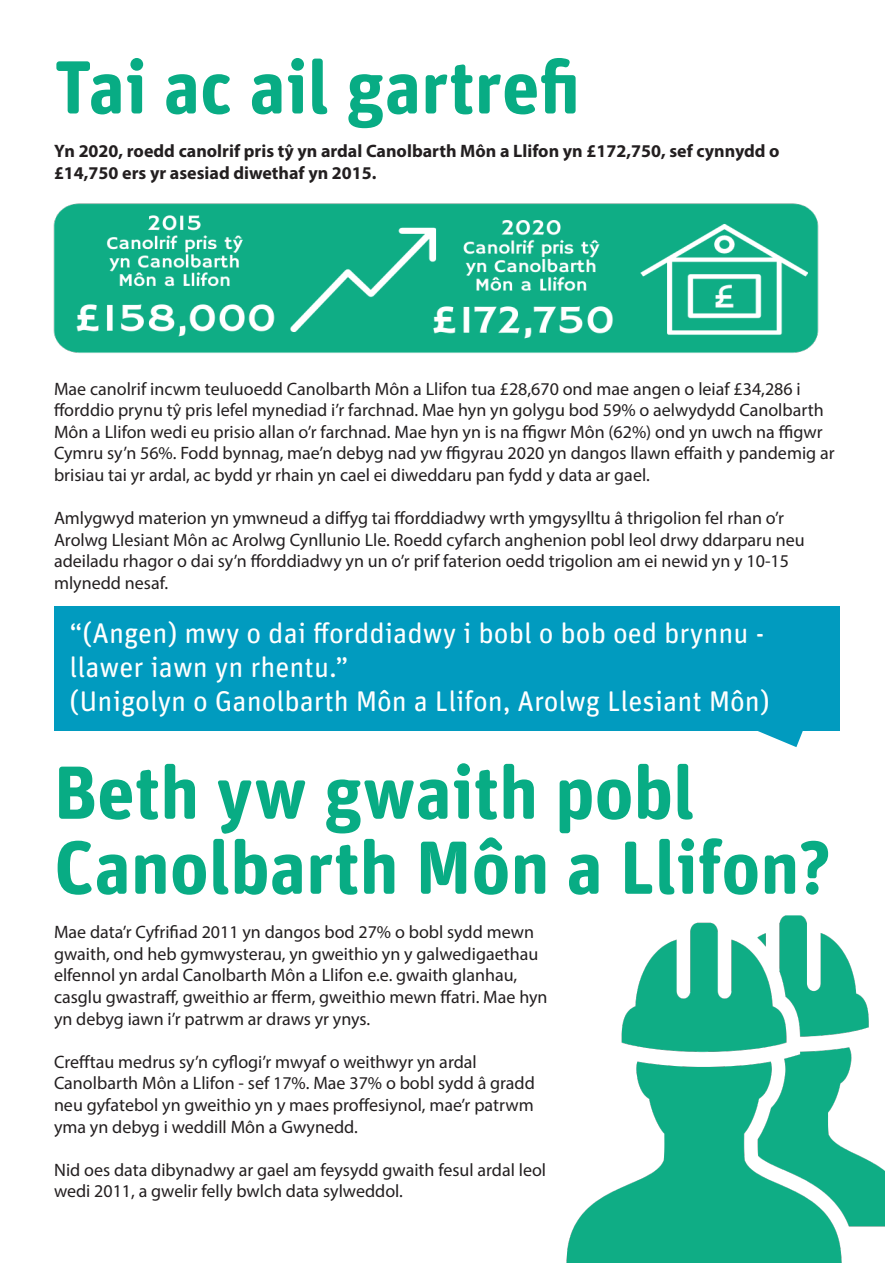
<style>
.page{position:relative;width:893px;height:1263px;background:#fff}
.page>*{position:absolute;margin:0;border:0;box-sizing:border-box;transform-origin:0 0}
.t1{font:700 75px/75px "Unit Rounded Pro";color:#08ac84}
.t2{font:28.5px/34.2px "Unit Rounded Pro";color:#fff}
.t3{font:18px/21.6px "Myriad Pro";color:#231f20}
.t4{font:700 18px/21.6px "Myriad Pro";color:#231f20}
</style>
<div class="page">
<img style="left:53px;top:203px;width:766px;height:150px">
<div style="left:54px;top:606px;width:786px;height:125px;background:#019bbf"></div>
<svg style="left:758px;top:731px;width:45px;height:16px"></svg>
<img style="left:566px;top:915px;width:318px;height:348px">
<p class="t1" style="left:54px;top:46px;width:527px">Tai ac ail gartrefi</p>
<p class="t4" style="left:54px;top:140px;width:727px">Yn 2020, roedd canolrif pris tŷ yn ardal Canolbarth Môn a Llifon yn £172,750, sef cynnydd o £14,750 ers yr asesiad diwethaf yn 2015.</p>
<p class="t3" style="left:54px;top:377px;width:782px">Mae canolrif incwm teuluoedd Canolbarth Môn a Llifon tua £28,670 ond mae angen o leiaf £34,286 i fforddio prynu tŷ pris lefel mynediad i’r farchnad. Mae hyn yn golygu bod 59% o aelwydydd Canolbarth Môn a Llifon wedi eu prisio allan o’r farchnad. Mae hyn yn is na ffigwr Môn (62%) ond yn uwch na ffigwr Cymru sy’n 56%. Fodd bynnag, mae’n debyg nad yw ffigyrau 2020 yn dangos llawn effaith y pandemig ar brisiau tai yr ardal, ac bydd yr rhain yn cael ei diweddaru pan fydd y data ar gael.</p>
<p class="t3" style="left:54px;top:507px;width:752px">Amlygwyd materion yn ymwneud a diffyg tai fforddiadwy wrth ymgysylltu â thrigolion fel rhan o’r Arolwg Llesiant Môn ac Arolwg Cynllunio Lle. Roedd cyfarch anghenion pobl leol drwy ddarparu neu adeiladu rhagor o dai sy’n fforddiadwy yn un o’r prif faterion oedd trigolion am ei newid yn y 10-15 mlynedd nesaf.</p>
<p class="t2" style="left:70px;top:614px;width:696px">“(Angen) mwy o dai fforddiadwy i bobl o bob oed brynnu - llawer iawn yn rhentu.”</p>
<p class="t2" style="left:70px;top:683px;width:702px">(Unigolyn o Ganolbarth Môn a Llifon, Arolwg Llesiant Môn)</p>
<p class="t1" style="left:54px;top:751px;width:779px">Beth yw gwaith pobl<br>Canolbarth Môn a Llifon?</p>
<p class="t3" style="left:54px;top:921px;width:495px">Mae data’r Cyfrifiad 2011 yn dangos bod 27% o bobl sydd mewn gwaith, ond heb gymwysterau, yn gweithio yn y galwedigaethau elfennol yn ardal Canolbarth Môn a Llifon e.e. gwaith glanhau, casglu gwastraff, gweithio ar fferm, gweithio mewn ffatri. Mae hyn yn debyg iawn i’r patrwm ar draws yr ynys.</p>
<p class="t3" style="left:54px;top:1051px;width:482px">Crefftau medrus sy’n cyflogi’r mwyaf o weithwyr yn ardal Canolbarth Môn a Llifon - sef 17%. Mae 37% o bobl sydd â gradd neu gyfatebol yn gweithio yn y maes proffesiynol, mae’r patrwm yma yn debyg i weddill Môn a Gwynedd.</p>
<p class="t3" style="left:54px;top:1159px;width:494px">Nid oes data dibynadwy ar gael am feysydd gwaith fesul ardal leol wedi 2011, a gwelir felly bwlch data sylweddol.</p>
</div>
